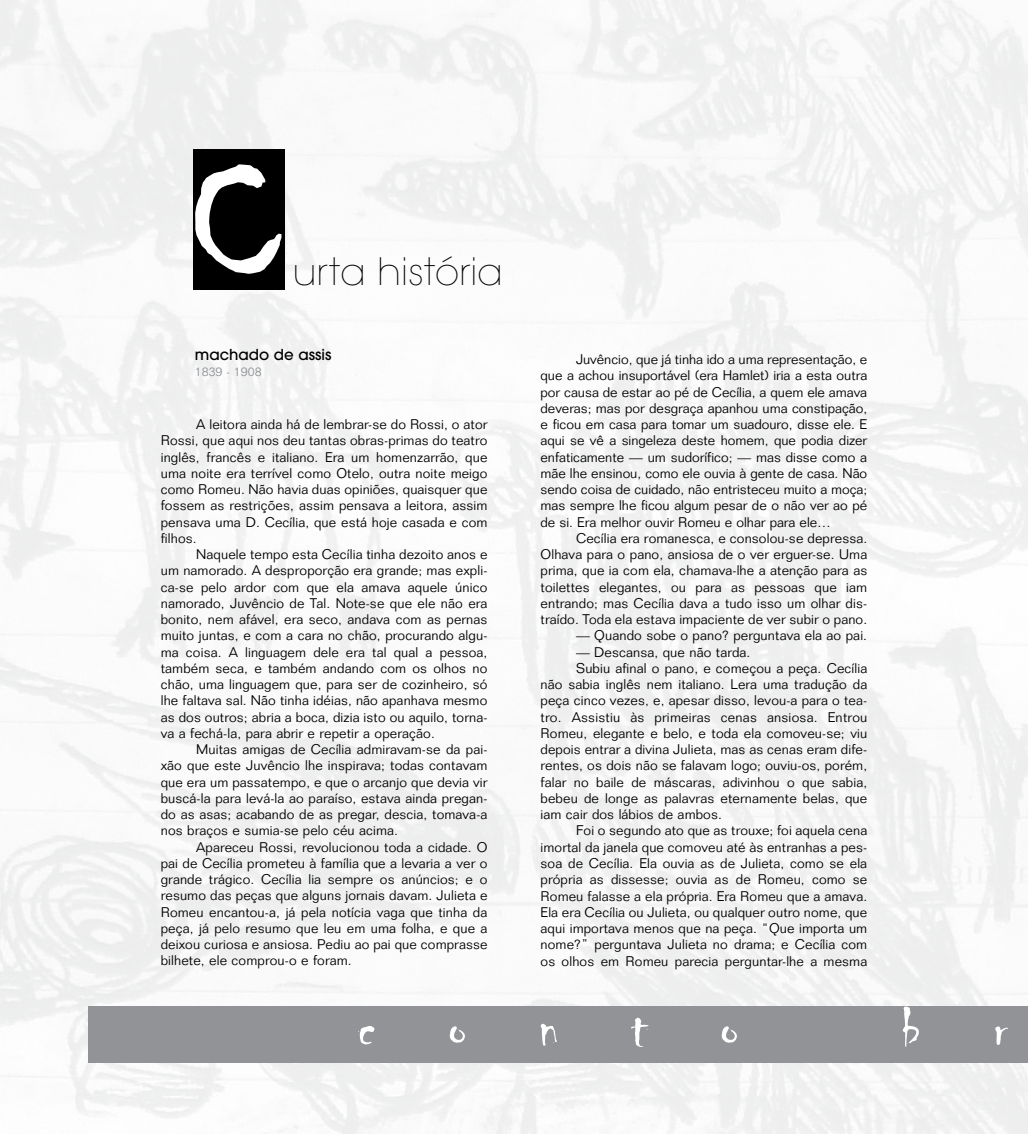
<style>
.page{position:relative;width:1028px;height:1134px;background:#fff}
.page>*{position:absolute;margin:0;border:0;box-sizing:border-box;transform-origin:0 0}
.t1{font:188.75px "Chiller LET Plain 10";color:#fff}
.t2{font:60px "Chiller LET Plain 10";letter-spacing:1.2em;color:#fff}
.t3{font:200 37.5px "Avant Garde";color:#000}
.t4{font:500 15px "Avant Garde";color:#000}
.t5{font:300 13.75px/16.2px "Folio";letter-spacing:.01em;color:#000;text-align:justify}
.t6{font:300 12.5px "Folio";color:#939598}
</style>
<div class="page">
<div style="left:89px;top:1006px;width:939px;height:57px;background:#919396"></div>
<div style="left:193px;top:149px;width:92px;height:141px;background:#000"></div>
<img style="left:1027px;top:1px;width:1px;height:565px">
<h1 class="t1" style="left:188px;top:122px;width:100px">C</h1>
<h3 class="t3" style="left:292px;top:249px;width:212px">urta história</h3>
<p class="t4" style="left:195px;top:346px;width:138px">machado de assis</p>
<p class="t6" style="left:195px;top:364px;width:68px">1839 - 1908</p>
<p class="t5" style="left:161px;top:416px;width:328px;text-indent:35px">A leitora ainda há de lembrar-se do Rossi, o ator Rossi, que aqui nos deu tantas obras-primas do teatro inglês, francês e italiano. Era um homenzarrão, que uma noite era terrível como Otelo, outra noite meigo como Romeu. Não havia duas opiniões, quaisquer que fossem as restrições, assim pensava a leitora, assim pensava uma D. Cecília, que está hoje casada e com filhos.</p>
<p class="t5" style="left:161px;top:546px;width:328px;text-indent:35px">Naquele tempo esta Cecília tinha dezoito anos e um namorado. A desproporção era grande; mas expli&shy;ca-se pelo ardor com que ela amava aquele único namorado, Juvêncio de Tal. Note-se que ele não era bonito, nem afável, era seco, andava com as pernas muito juntas, e com a cara no chão, procurando algu&shy;ma coisa. A linguagem dele era tal qual a pessoa, também seca, e também andando com os olhos no chão, uma linguagem que, para ser de cozinheiro, só lhe faltava sal. Não tinha idéias, não apanhava mesmo as dos outros; abria a boca, dizia isto ou aquilo, torna&shy;va a fechá-la, para abrir e repetir a operação.</p>
<p class="t5" style="left:161px;top:741px;width:328px;text-indent:35px">Muitas amigas de Cecília admiravam-se da pai&shy;xão que este Juvêncio lhe inspirava; todas contavam que era um passatempo, e que o arcanjo que devia vir buscá-la para levá-la ao paraíso, estava ainda pregan&shy;do as asas; acabando de as pregar, descia, tomava-a nos braços e sumia-se pelo céu acima.</p>
<p class="t5" style="left:161px;top:839px;width:328px;text-indent:35px">Apareceu Rossi, revolucionou toda a cidade. O pai de Cecília prometeu à família que a levaria a ver o grande trágico. Cecília lia sempre os anúncios; e o resumo das peças que alguns jornais davam. Julieta e Romeu encantou-a, já pela notícia vaga que tinha da peça, já pelo resumo que leu em uma folha, e que a deixou curiosa e ansiosa. Pediu ao pai que comprasse bilhete, ele comprou-o e foram.</p>
<p class="t5" style="left:540px;top:351px;width:328px;text-indent:35px">Juvêncio, que já tinha ido a uma representação, e que a achou insuportável (era Hamlet) iria a esta outra por causa de estar ao pé de Cecília, a quem ele amava deveras; mas por desgraça apanhou uma constipação, e ficou em casa para tomar um suadouro, disse ele. E aqui se vê a singeleza deste homem, que podia dizer enfaticamente — um sudorífico; — mas disse como a mãe lhe ensinou, como ele ouvia à gente de casa. Não sendo coisa de cuidado, não entristeceu muito a moça; mas sempre lhe ficou algum pesar de o não ver ao pé de si. Era melhor ouvir Romeu e olhar para ele…</p>
<p class="t5" style="left:540px;top:530px;width:328px;text-indent:35px">Cecília era romanesca, e consolou-se depressa.<br>Olhava para o pano, ansiosa de o ver erguer-se. Uma prima, que ia com ela, chamava-lhe a atenção para as toilettes elegantes, ou para as pessoas que iam entrando; mas Cecília dava a tudo isso um olhar dis&shy;traído. Toda ela estava impaciente de ver subir o pano.</p>
<p class="t5" style="left:576px;top:627px;width:292px">— Quando sobe o pano? perguntava ela ao pai.</p>
<p class="t5" style="left:576px;top:644px;width:176px">— Descansa, que não tarda.</p>
<p class="t5" style="left:576px;top:660px;width:293px">Subiu afinal o pano, e começou a peça. Cecília</p>
<p class="t5" style="left:540px;top:676px;width:328px">não sabia inglês nem italiano. Lera uma tradução da</p>
<p class="t5" style="left:540px;top:692px;width:328px">peça cinco vezes, e, apesar disso, levou-a para o tea-</p>
<p class="t5" style="left:540px;top:709px;width:328px">tro. Assistiu às primeiras cenas ansiosa. Entrou</p>
<p class="t5" style="left:540px;top:725px;width:328px">Romeu, elegante e belo, e toda ela comoveu-se; viu</p>
<p class="t5" style="left:540px;top:741px;width:328px">depois entrar a divina Julieta, mas as cenas eram dife-</p>
<p class="t5" style="left:540px;top:757px;width:328px">rentes, os dois não se falavam logo; ouviu-os, porém,</p>
<p class="t5" style="left:540px;top:774px;width:328px">falar no baile de máscaras, adivinhou o que sabia,</p>
<p class="t5" style="left:540px;top:790px;width:328px">bebeu de longe as palavras eternamente belas, que</p>
<p class="t5" style="left:540px;top:806px;width:183px">iam cair dos lábios de ambos.</p>
<p class="t5" style="left:576px;top:822px;width:293px">Foi o segundo ato que as trouxe; foi aquela cena</p>
<p class="t5" style="left:540px;top:839px;width:328px">imortal da janela que comoveu até às entranhas a pes-</p>
<p class="t5" style="left:540px;top:855px;width:328px">soa de Cecília. Ela ouvia as de Julieta, como se ela</p>
<p class="t5" style="left:540px;top:871px;width:328px">própria as dissesse; ouvia as de Romeu, como se</p>
<p class="t5" style="left:540px;top:887px;width:328px">Romeu falasse a ela própria. Era Romeu que a amava.</p>
<p class="t5" style="left:540px;top:904px;width:328px">Ela era Cecília ou Julieta, ou qualquer outro nome, que</p>
<p class="t5" style="left:540px;top:920px;width:328px">aqui importava menos que na peça. “Que importa um</p>
<p class="t5" style="left:540px;top:936px;width:328px">nome?” perguntava Julieta no drama; e Cecília com</p>
<p class="t5" style="left:540px;top:952px;width:328px">os olhos em Romeu parecia perguntar-lhe a mesma</p>
<h2 class="t2" style="left:357px;top:994px;width:383px">conto</h2>
<h2 class="t2" style="left:901px;top:994px;width:108px">b r</h2>
</div>
